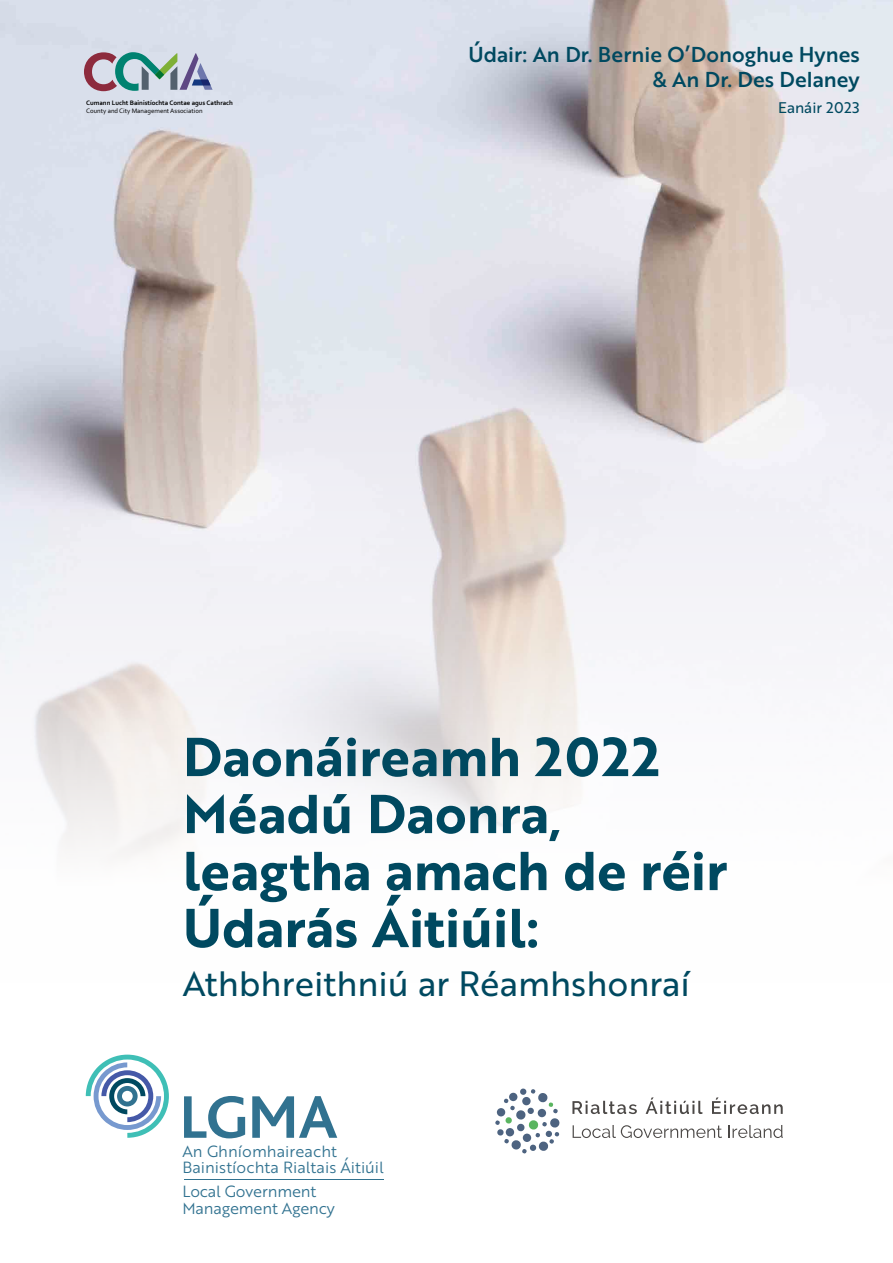
<style>
.page{position:relative;width:893px;height:1263px;background:#fff}
.page>*{position:absolute;margin:0;border:0;box-sizing:border-box;transform-origin:0 0}
.t1{font:53.1px/57px "Brother 1816 Bold";color:#004960}
.t2{font:34.2px "Brother 1816 Regular";color:#004960}
.t3{font:21px/25.2px "Brother 1816 Medium";color:#004960;text-align:right}
.t4{font:15.75px/16.2px "Brother 1816";color:#317290}
.t5{font:15px "Brother 1816 Regular";color:#004960}
.t6{font:700 6.75px "Corbel";color:#000}
.t7{font:6.75px "Corbel";color:#000}
</style>
<div class="page">
<img style="left:0;top:0;width:893px;height:857px">
<svg style="left:495px;top:1088px;width:65px;height:66px"></svg>
<div style="left:506px;top:1128px;width:8px;height:8px;background:#4d6380;border-radius:50%"></div>
<div style="left:538px;top:1109px;width:8px;height:8px;background:#4d6380;border-radius:50%"></div>
<div style="left:523px;top:1133px;width:8px;height:9px;background:#4d6380;border-radius:50%"></div>
<div style="left:509px;top:1093px;width:9px;height:8px;background:#4d6380;border-radius:50%"></div>
<svg style="left:572px;top:1101px;width:65px;height:13px"></svg>
<svg style="left:646px;top:1097px;width:57px;height:17px"></svg>
<svg style="left:712px;top:1097px;width:71px;height:17px"></svg>
<svg style="left:573px;top:1125px;width:149px;height:13px"></svg>
<svg style="left:728px;top:1125px;width:55px;height:13px"></svg>
<svg style="left:84px;top:52px;width:129px;height:39px"></svg>
<hr style="left:184px;top:1179px;width:200px;height:1px;background:#317290">
<svg style="left:86px;top:1054px;width:83px;height:84px"></svg>
<svg style="left:184px;top:1096px;width:61px;height:42px"></svg>
<svg style="left:252px;top:1096px;width:85px;height:42px"></svg>
<p class="t6" style="left:86px;top:99px;width:148px">Cumann Lucht Bainistíochta Contae agus Cathrach</p>
<p class="t7" style="left:86px;top:107px;width:118px">County and City Management Association</p>
<h3 class="t3" style="left:468px;top:41px;width:393px">Údair: An Dr. Bernie O’Donoghue Hynes &amp; An Dr. Des Delaney</h3>
<p class="t5" style="left:778px;top:96px;width:83px">Eanáir 2023</p>
<h1 class="t1" style="left:183px;top:727px;width:546px">Daonáireamh 2022<br>Méadú Daonra, leagtha amach de réir<br>Údarás Áitiúil:</h1>
<h2 class="t2" style="left:183px;top:959px;width:509px">Athbhreithniú ar Réamhshonraí</h2>
<p class="t4" style="left:182px;top:1143px;width:203px">An Ghníomhaireacht<br>Bainistíochta Rialtais Áitiúil</p>
<p class="t4" style="left:182px;top:1183px;width:154px">Local Government<br>Management Agency</p>
</div>
